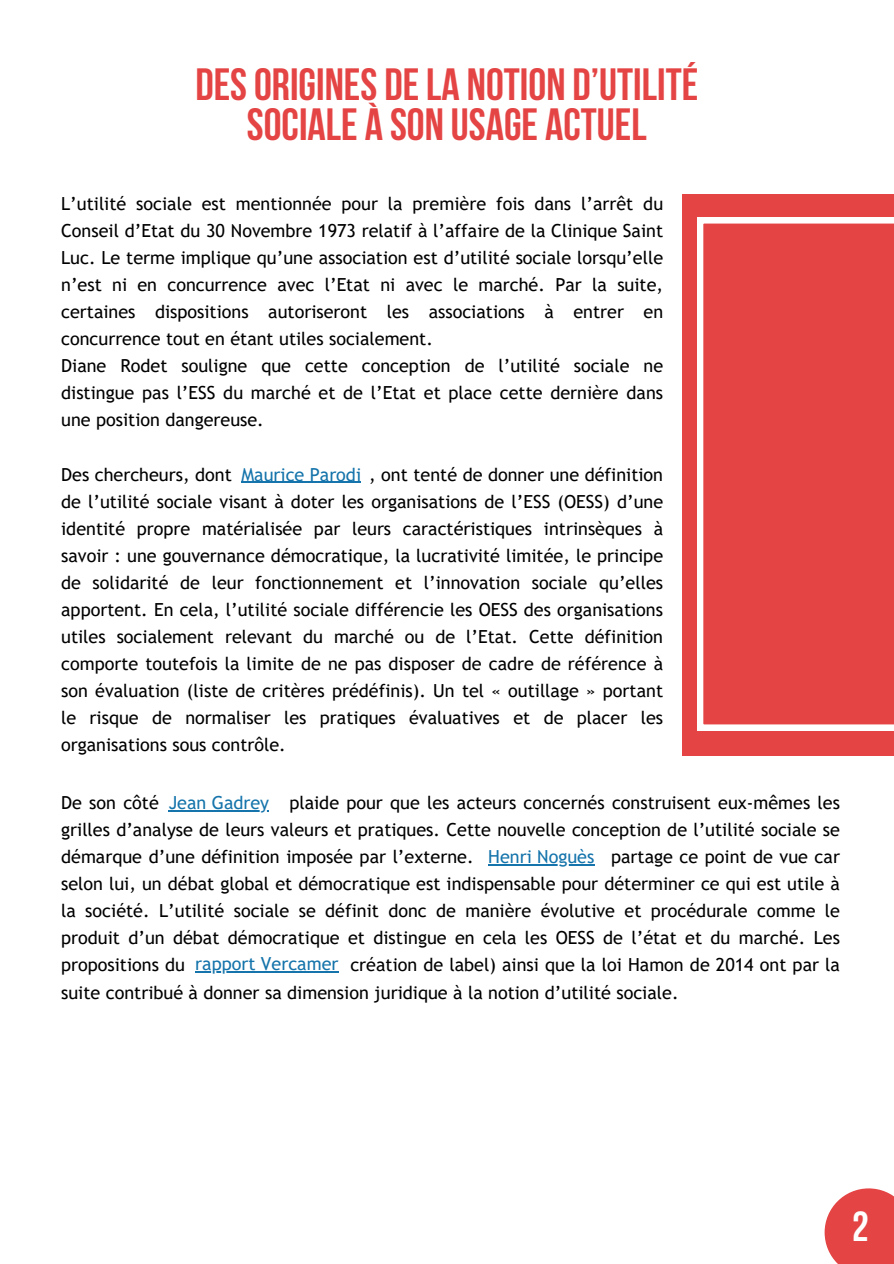
<style>
.page{position:relative;width:894px;height:1264px;background:#fff}
.page>*{position:absolute;margin:0;border:0;box-sizing:border-box;transform-origin:0 0}
.t1{font:700 45px/39.3px "Bebas Neue";color:#e44444;text-align:center}
.t2{font:700 41.85px "Bebas Neue";color:#fefefe}
.t3{font:18px/27px "Trebuchet MS";color:#000;text-align:justify}
.t4{font:18px "Trebuchet MS";color:#1574ab}
.s1{color:#1574ab}
</style>
<div class="page">
<hr style="left:241px;top:481px;width:120px;height:2px;background:#1574ab">
<hr style="left:169px;top:810px;width:100px;height:1px;background:#1574ab">
<hr style="left:488px;top:864px;width:106px;height:1px;background:#1574ab">
<hr style="left:195px;top:971px;width:143px;height:1px;background:#1574ab">
<div style="left:681px;top:194px;width:212px;height:561px;background:#e44444"></div>
<svg style="left:697px;top:218px;width:196px;height:512px"></svg>
<svg style="left:824px;top:1188px;width:69px;height:75px;background:#e75c5c"></svg>
<h1 class="t1" style="left:195px;top:69px;width:504px">DESORIGINES DE LA NOTION D’UTILITÉ<br>SOCIALE À SON USAGE ACTUEL</h1>
<p class="t3" style="left:61px;top:190px;width:603px;text-align:left">L’utilité sociale est mentionnée pour la première fois dans l’arrêt du Conseil d’Etat du 30 Novembre 1973 relatif à l’affaire de la Clinique Saint Luc. Le terme implique qu’une association est d’utilité sociale lorsqu’elle n’est ni en concurrence avec l’Etat ni avec le marché. Par la suite, certaines dispositions autoriseront les associations à entrer en concurrence tout en étant utiles socialement.<br>Diane Rodet souligne que cette conception de l’utilité sociale ne distingue pas l’ESS du marché et de l’Etat et place cette dernière dans une position dangereuse.</p>
<p class="t3" style="left:61px;top:460px;width:172px">Des chercheurs, dont</p>
<p class="t3" style="left:61px;top:460px;width:603px;text-indent:180px"><span class="s1">Maurice Parodi</span> , ont tenté de donner une définition de l’utilité sociale visant à doter les organisations de l’ESS (OESS) d’une identité propre matérialisée par leurs caractéristiques intrinsèques à savoir : une gouvernance démocratique, la lucrativité limitée, le principe de solidarité de leur fonctionnement et l’innovation sociale qu’elles apportent. En cela, l’utilité sociale différencie les OESS des organisations utiles socialement relevant du marché ou de l’Etat. Cette définition comporte toutefois la limite de ne pas disposer de cadre de référence à son évaluation (liste de critères prédéfinis). Un tel « outillage » portant le risque de normaliser les pratiques évaluatives et de placer les organisations sous contrôle.</p>
<p class="t3" style="left:61px;top:789px;width:780px;text-indent:228px">plaide pour que les acteurs concernés construisent eux-mêmes les grilles d’analyse de leurs valeurs et pratiques. Cette nouvelle conception de l’utilité sociale se démarque d’une définition imposée par l’externe.</p>
<p class="t3" style="left:61px;top:789px;width:99px">De son côté</p>
<p class="t4" style="left:169px;top:792px;width:102px">Jean Gadrey</p>
<p class="t4" style="left:488px;top:846px;width:108px">Henri Noguès</p>
<p class="t3" style="left:61px;top:843px;width:780px;text-indent:549px">partage ce point de vue car selon lui, un débat global et démocratique est indispensable pour déterminer ce qui est utile à la société. L’utilité sociale se définit donc de manière évolutive et procédurale comme le produit d’un débat démocratique et distingue en cela les OESS de l’état et du marché. Les propositions du</p>
<p class="t3" style="left:61px;top:951px;width:780px;text-indent:289px">création de label) ainsi que la loi Hamon de 2014 ont par la suite contribué à donner sa dimension juridique à la notion d’utilité sociale.</p>
<p class="t4" style="left:195px;top:953px;width:145px">rapport Vercamer</p>
<h2 class="t2" style="left:852px;top:1209px;width:18px">2</h2>
</div>
